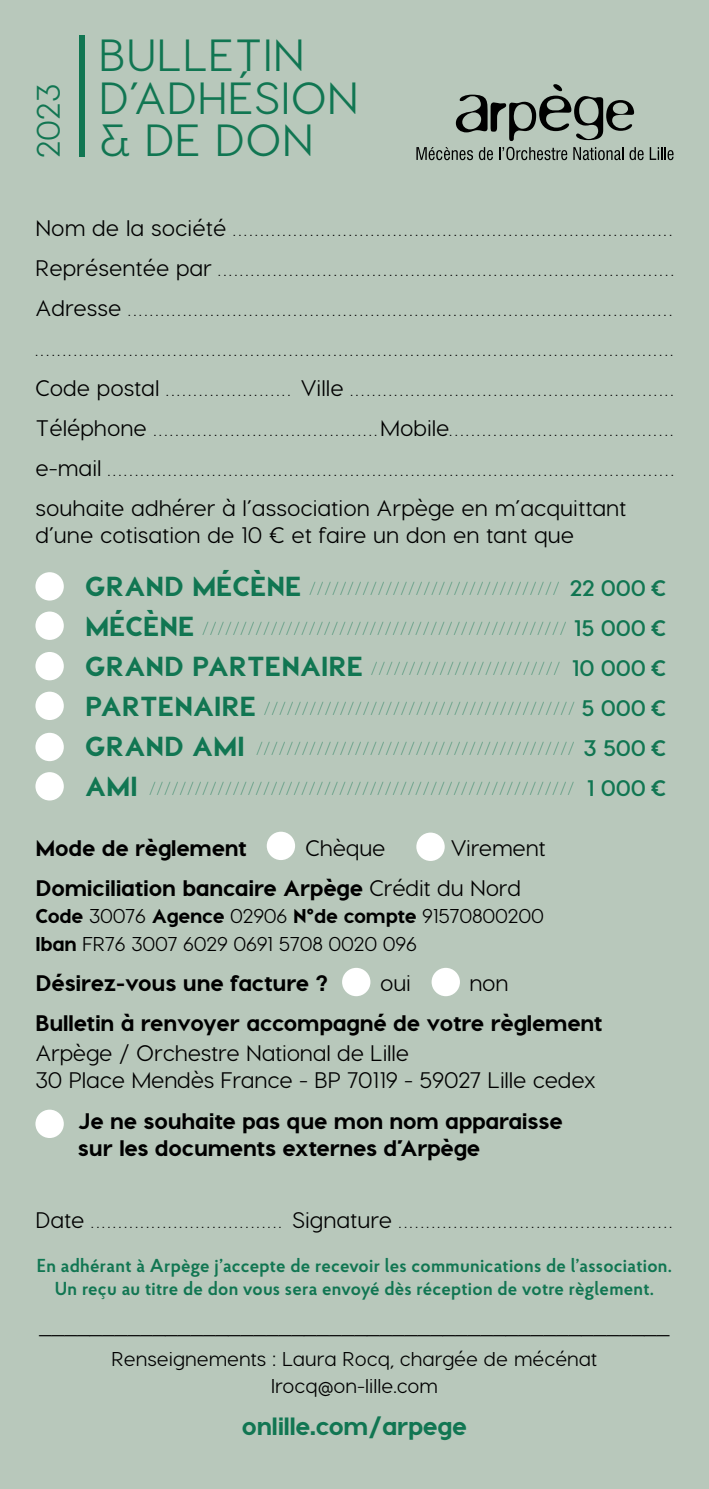
<style>
.page{position:relative;width:709px;height:1489px;background:#fff}
.page>*{position:absolute;margin:0;border:0;box-sizing:border-box;transform-origin:0 0}
.t1{font:500 45px/42.5px "Visby CF";letter-spacing:.01em;color:#117652}
.t2{font:500 32.5px "Visby CF";color:#117652}
.t3{font:800 25px "Visby CF";letter-spacing:-.01em;color:#117652}
.t4{font:500 22.5px/27px "Visby CF";letter-spacing:-.01em;color:#000}
.t5{font:800 22.5px/40px "Visby CF";letter-spacing:-.01em;color:#000}
.t6{font:500 20px/27.5px "Visby CF";letter-spacing:-.01em;color:#000}
.t7{font:600 18.75px/22.5px "Proba Pro";letter-spacing:.015em;color:#117652;text-align:center}
.t8{font:500 15px "Visby CF";color:#000}
.t9{font:100 15px "Visby CF";color:#117652}
.s1{font-size:22.5px}
.s2{font-weight:800;font-size:27.5px}
.s3{font-weight:700;font-size:22.5px}
.s4{font-weight:500}
.s5{font-weight:800}
</style>
<div class="page">
<div style="left:0;top:0;width:709px;height:1488px;background:#b8c8bb"></div>
<div style="left:35px;top:572px;width:29px;height:28px;background:#fff;border-radius:50%"></div>
<div style="left:35px;top:611px;width:29px;height:29px;background:#fff;border-radius:50%"></div>
<div style="left:35px;top:652px;width:29px;height:28px;background:#fff;border-radius:50%"></div>
<div style="left:35px;top:691px;width:29px;height:29px;background:#fff;border-radius:50%"></div>
<div style="left:35px;top:732px;width:29px;height:29px;background:#fff;border-radius:50%"></div>
<div style="left:35px;top:772px;width:29px;height:28px;background:#fff;border-radius:50%"></div>
<div style="left:79px;top:35px;width:5px;height:122px;background:#117652"></div>
<div style="left:342px;top:967px;width:28px;height:29px;background:#fff;border-radius:50%"></div>
<div style="left:431px;top:967px;width:29px;height:29px;background:#fff;border-radius:50%"></div>
<div style="left:416px;top:832px;width:29px;height:28px;background:#fff;border-radius:50%"></div>
<div style="left:267px;top:831px;width:28px;height:29px;background:#fff;border-radius:50%"></div>
<svg style="left:456px;top:84px;width:178px;height:57px"></svg>
<svg style="left:416px;top:147px;width:57px;height:13px"></svg>
<svg style="left:479px;top:147px;width:14px;height:13px"></svg>
<svg style="left:499px;top:147px;width:68px;height:13px"></svg>
<svg style="left:573px;top:147px;width:50px;height:13px"></svg>
<svg style="left:629px;top:147px;width:14px;height:13px"></svg>
<svg style="left:649px;top:147px;width:24px;height:13px"></svg>
<div style="left:35px;top:1109px;width:29px;height:28px;background:#fff;border-radius:50%"></div>
<h2 class="t2" style="left:28px;top:158px;width:75px;rotate:-90deg">2023</h2>
<h1 class="t1" style="left:99px;top:34px;width:261px">BULLETIN<br>D’ADHÉSION</h1>
<h1 class="t1" style="left:99px;top:119px;width:217px">&amp; DE DON</h1>
<p class="t8" style="left:35px;top:221px;width:638px"><span class="s1">Nom de la société</span> ................................................................................</p>
<p class="t8" style="left:35px;top:261px;width:639px"><span class="s1">Représentée par</span> ...................................................................................</p>
<p class="t8" style="left:35px;top:301px;width:638px"><span class="s1">Adresse</span> ...................................................................................................</p>
<p class="t8" style="left:35px;top:341px;width:639px">....................................................................................................................</p>
<p class="t8" style="left:35px;top:381px;width:639px"><span class="s1">Code postal</span> ....................... <span class="s1">Ville</span> ...........................................................</p>
<p class="t8" style="left:35px;top:421px;width:639px"><span class="s1">Téléphone</span> .........................................<span class="s1">Mobile</span>.........................................</p>
<p class="t8" style="left:35px;top:461px;width:639px"><span class="s1">e-mail</span> .......................................................................................................</p>
<h3 class="t4" style="left:35px;top:494px;width:592px">souhaite adhérer à l’association Arpège en m’acquittant d’une cotisation de 10 € et faire un don en tant que</h3>
<p class="t9" style="left:85px;top:579px;width:582px"><span class="s2">GRAND MÉCÈNE</span> ///////////////////////////////// <span class="s3">22 000 €</span></p>
<p class="t9" style="left:85px;top:619px;width:582px"><span class="s2">MÉCÈNE</span> //////////////////////////////////////////////// <span class="s3">15 000 €</span></p>
<p class="t9" style="left:85px;top:659px;width:582px"><span class="s2">GRAND PARTENAIRE</span> ///////////////////////// <span class="s3">10 000 €</span></p>
<p class="t9" style="left:85px;top:699px;width:582px"><span class="s2">PARTENAIRE</span> ///////////////////////////////////////// <span class="s3">5 000 €</span></p>
<p class="t9" style="left:85px;top:739px;width:582px"><span class="s2">GRAND AMI</span> ////////////////////////////////////////// <span class="s3">3 500 €</span></p>
<p class="t9" style="left:85px;top:779px;width:582px"><span class="s2">AMI</span> //////////////////////////////////////////////////////// <span class="s3">1 000 €</span></p>
<h3 class="t5" style="left:35px;top:827px;width:213px">Mode de règlement</h3>
<h3 class="t4" style="left:305px;top:834px;width:81px">Chèque</h3>
<h3 class="t5" style="left:35px;top:827px;width:512px;text-indent:415px"><span class="s4">Virement<br></span>Domiciliation bancaire Arpège <span class="s4">Crédit du Nord</span></h3>
<h3 class="t6" style="left:35px;top:902px;width:510px"><span class="s5">Code</span> 30076 <span class="s5">Agence</span> 02906 <span class="s5">N°de compte</span> 91570800200<br><span class="s5">Iban</span> FR76 3007 6029 0691 5708 0020 096</h3>
<h3 class="t5" style="left:35px;top:962px;width:294px">Désirez-vous une facture ?</h3>
<h3 class="t4" style="left:380px;top:969px;width:32px">oui</h3>
<h3 class="t4" style="left:469px;top:969px;width:41px">non</h3>
<h3 class="t5" style="left:35px;top:1002px;width:568px">Bulletin à renvoyer accompagné de votre règlement</h3>
<h3 class="t4" style="left:35px;top:1038px;width:562px">Arpège / Orchestre National de Lille<br>30 Place Mendès France - BP 70119 - 59027 Lille cedex</h3>
<h3 class="t5" style="left:78px;top:1106px;width:486px;line-height:27px">Je ne souhaite pas que mon nom apparaisse sur les documents externes d’Arpège</h3>
<p class="t8" style="left:35px;top:1212px;width:638px"><span class="s1">Date</span> ................................... <span class="s1">Signature</span> ..................................................</p>
<p class="t7" style="left:37px;top:1253px;width:636px">En adhérant à Arpège j’accepte de recevoir les communications de l’association.<br>Un reçu au titre de don vous sera envoyé dès réception de votre règlement.</p>
<h3 class="t4" style="left:38px;top:1320px;width:634px">——————————————————————————————————————————————————</h3>
<h3 class="t6" style="left:111px;top:1345px;width:487px;text-align:center">Renseignements : Laura Rocq, chargée de mécénat lrocq@on-lille.com</h3>
<h3 class="t3" style="left:242px;top:1410px;width:227px">onlille.com/arpege</h3>
</div>
